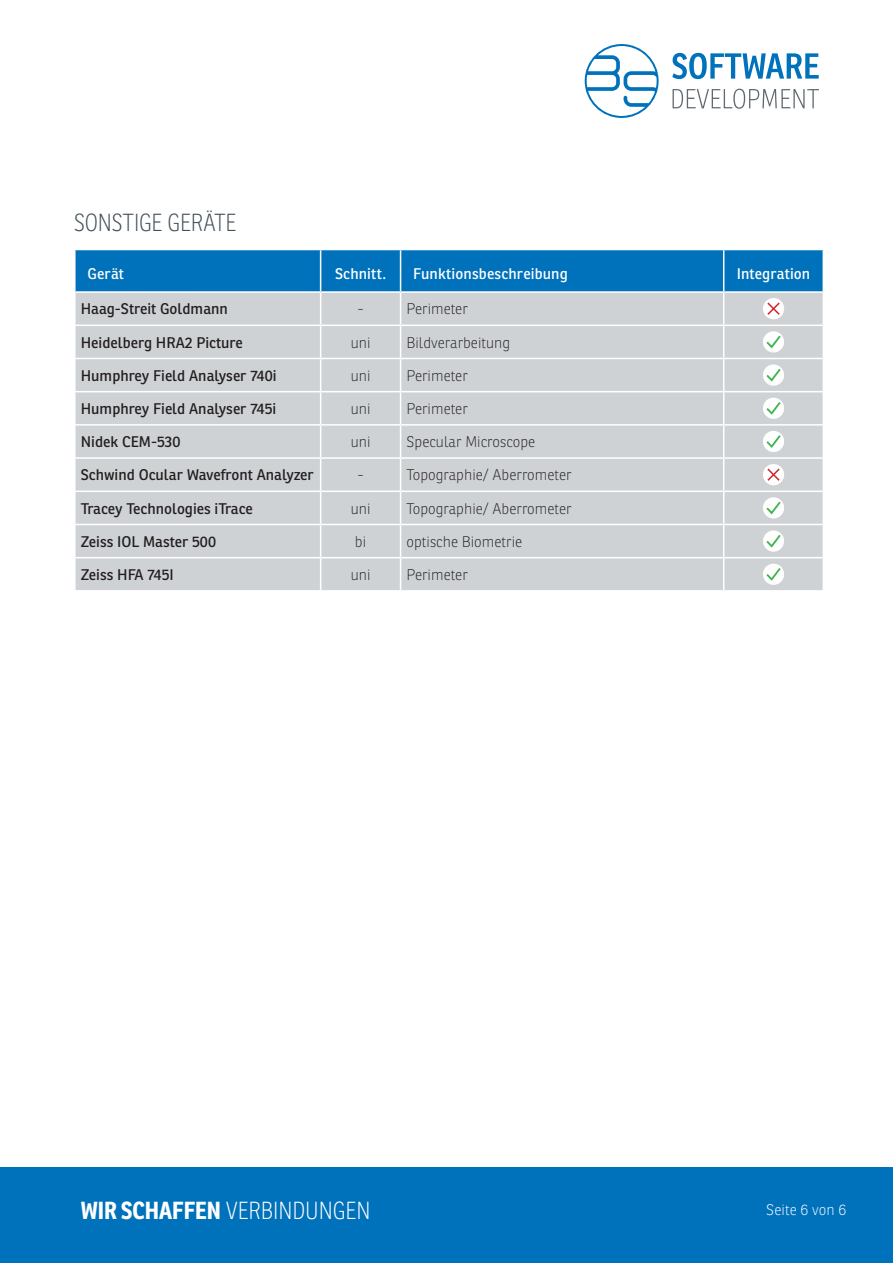
<style>
.page{position:relative;width:893px;height:1263px;background:#fff}
.page>*{position:absolute;margin:0;border:0;box-sizing:border-box;transform-origin:0 0}
.t1{font:100 24px "Ronnia Cond";color:#fff}
.t2{font:100 24px "Ronnia Cond";letter-spacing:-.005em;color:#425159}
.t3{font:15px "Ronnia";color:#231f20}
.t4{font:100 15px "Ronnia";color:#231f20}
.t5{font:15px "Ronnia";letter-spacing:.005em;color:#fff}
.t6{font:100 15px "Ronnia";color:#fff}
.s1{font-weight:700}
</style>
<div class="page">
<div style="left:0;top:1167px;width:893px;height:96px;background:#0072bc"></div>
<svg style="left:672px;top:89px;width:147px;height:20px"></svg>
<svg style="left:672px;top:53px;width:147px;height:26px"></svg>
<svg style="left:585px;top:44px;width:74px;height:74px"></svg>
<div style="left:76px;top:250px;width:747px;height:41px;background:#0072bc"></div>
<div style="left:76px;top:293px;width:747px;height:297px;background:#cfd2d5"></div>
<hr style="left:74px;top:391px;width:247px;height:1px;background:#fff">
<hr style="left:321px;top:391px;width:80px;height:1px;background:#fff">
<hr style="left:401px;top:391px;width:323px;height:1px;background:#fff">
<hr style="left:724px;top:391px;width:100px;height:1px;background:#fff">
<hr style="left:74px;top:424px;width:247px;height:2px;background:#fff">
<hr style="left:321px;top:424px;width:80px;height:2px;background:#fff">
<hr style="left:401px;top:424px;width:323px;height:2px;background:#fff">
<hr style="left:724px;top:424px;width:100px;height:2px;background:#fff">
<hr style="left:74px;top:457px;width:247px;height:2px;background:#fff">
<hr style="left:321px;top:457px;width:80px;height:2px;background:#fff">
<hr style="left:401px;top:457px;width:323px;height:2px;background:#fff">
<hr style="left:724px;top:457px;width:100px;height:2px;background:#fff">
<hr style="left:74px;top:490px;width:247px;height:2px;background:#fff">
<hr style="left:321px;top:490px;width:80px;height:2px;background:#fff">
<hr style="left:401px;top:490px;width:323px;height:2px;background:#fff">
<hr style="left:724px;top:490px;width:100px;height:2px;background:#fff">
<hr style="left:320px;top:250px;width:1px;height:41px;background:#fff">
<hr style="left:320px;top:293px;width:1px;height:32px;background:#fff">
<hr style="left:320px;top:326px;width:1px;height:32px;background:#fff">
<hr style="left:320px;top:359px;width:1px;height:32px;background:#fff">
<hr style="left:320px;top:392px;width:1px;height:32px;background:#fff">
<hr style="left:320px;top:426px;width:1px;height:31px;background:#fff">
<hr style="left:320px;top:459px;width:1px;height:31px;background:#fff">
<hr style="left:320px;top:492px;width:1px;height:32px;background:#fff">
<hr style="left:320px;top:525px;width:1px;height:32px;background:#fff">
<hr style="left:320px;top:558px;width:1px;height:32px;background:#fff">
<hr style="left:400px;top:250px;width:1px;height:41px;background:#fff">
<hr style="left:723px;top:250px;width:1px;height:41px;background:#fff">
<hr style="left:400px;top:293px;width:1px;height:32px;background:#fff">
<hr style="left:723px;top:293px;width:1px;height:32px;background:#fff">
<hr style="left:400px;top:326px;width:1px;height:32px;background:#fff">
<hr style="left:723px;top:326px;width:1px;height:32px;background:#fff">
<hr style="left:400px;top:359px;width:1px;height:32px;background:#fff">
<hr style="left:723px;top:359px;width:1px;height:32px;background:#fff">
<hr style="left:400px;top:392px;width:1px;height:32px;background:#fff">
<hr style="left:723px;top:392px;width:1px;height:32px;background:#fff">
<hr style="left:400px;top:426px;width:1px;height:31px;background:#fff">
<hr style="left:723px;top:426px;width:1px;height:31px;background:#fff">
<hr style="left:400px;top:459px;width:1px;height:31px;background:#fff">
<hr style="left:723px;top:459px;width:1px;height:31px;background:#fff">
<hr style="left:400px;top:492px;width:1px;height:32px;background:#fff">
<hr style="left:723px;top:492px;width:1px;height:32px;background:#fff">
<hr style="left:400px;top:525px;width:1px;height:32px;background:#fff">
<hr style="left:723px;top:525px;width:1px;height:32px;background:#fff">
<hr style="left:400px;top:558px;width:1px;height:32px;background:#fff">
<hr style="left:723px;top:558px;width:1px;height:32px;background:#fff">
<hr style="left:74px;top:325px;width:247px;height:1px;background:#fff">
<hr style="left:321px;top:325px;width:80px;height:1px;background:#fff">
<hr style="left:401px;top:325px;width:323px;height:1px;background:#fff">
<hr style="left:724px;top:325px;width:100px;height:1px;background:#fff">
<hr style="left:74px;top:358px;width:247px;height:1px;background:#fff">
<hr style="left:321px;top:358px;width:80px;height:1px;background:#fff">
<hr style="left:401px;top:358px;width:323px;height:1px;background:#fff">
<hr style="left:724px;top:358px;width:100px;height:1px;background:#fff">
<hr style="left:74px;top:524px;width:247px;height:1px;background:#fff">
<hr style="left:321px;top:524px;width:80px;height:1px;background:#fff">
<hr style="left:401px;top:524px;width:323px;height:1px;background:#fff">
<hr style="left:724px;top:524px;width:100px;height:1px;background:#fff">
<hr style="left:74px;top:557px;width:247px;height:1px;background:#fff">
<hr style="left:321px;top:557px;width:80px;height:1px;background:#fff">
<hr style="left:401px;top:557px;width:323px;height:1px;background:#fff">
<hr style="left:724px;top:557px;width:100px;height:1px;background:#fff">
<div style="left:763px;top:298px;width:21px;height:21px;background:#fff;border-radius:50%"></div>
<svg style="left:767px;top:302px;width:13px;height:13px"></svg>
<div style="left:763px;top:331px;width:21px;height:21px;background:#fff;border-radius:50%"></div>
<svg style="left:764px;top:333px;width:18px;height:17px"></svg>
<svg style="left:763px;top:364px;width:21px;height:22px"></svg>
<svg style="left:764px;top:367px;width:18px;height:16px"></svg>
<div style="left:763px;top:398px;width:21px;height:21px;background:#fff;border-radius:50%"></div>
<svg style="left:764px;top:400px;width:18px;height:16px"></svg>
<div style="left:763px;top:431px;width:21px;height:21px;background:#fff;border-radius:50%"></div>
<svg style="left:764px;top:433px;width:18px;height:16px"></svg>
<div style="left:763px;top:464px;width:21px;height:21px;background:#fff;border-radius:50%"></div>
<svg style="left:767px;top:468px;width:13px;height:13px"></svg>
<div style="left:763px;top:497px;width:21px;height:21px;background:#fff;border-radius:50%"></div>
<svg style="left:764px;top:499px;width:18px;height:17px"></svg>
<svg style="left:763px;top:530px;width:21px;height:22px"></svg>
<svg style="left:764px;top:533px;width:18px;height:16px"></svg>
<div style="left:763px;top:564px;width:21px;height:21px;background:#fff;border-radius:50%"></div>
<svg style="left:764px;top:566px;width:18px;height:16px"></svg>
<h1 class="t2" style="left:74px;top:209px;width:164px">SONSTIGE GERÄTE</h1>
<p class="t5" style="left:88px;top:265px;width:38px">Gerät</p>
<p class="t5" style="left:335px;top:265px;width:53px">Schnitt.</p>
<p class="t5" style="left:413px;top:265px;width:156px">Funktionsbeschreibung</p>
<p class="t5" style="left:737px;top:265px;width:75px">Integration</p>
<p class="t3" style="left:81px;top:300px;width:149px">Haag-Streit Goldmann</p>
<p class="t4" style="left:357px;top:300px;width:8px">-</p>
<p class="t4" style="left:407px;top:300px;width:63px">Perimeter</p>
<p class="t3" style="left:81px;top:333px;width:163px">Heidelberg HRA2 Picture</p>
<p class="t4" style="left:351px;top:333px;width:21px">uni</p>
<p class="t4" style="left:407px;top:333px;width:105px">Bildverarbeitung</p>
<p class="t3" style="left:81px;top:366px;width:197px">Humphrey Field Analyser 740i</p>
<p class="t4" style="left:351px;top:367px;width:21px">uni</p>
<p class="t4" style="left:407px;top:367px;width:63px">Perimeter</p>
<p class="t3" style="left:81px;top:399px;width:197px">Humphrey Field Analyser 745i</p>
<p class="t4" style="left:351px;top:400px;width:21px">uni</p>
<p class="t4" style="left:407px;top:400px;width:63px">Perimeter</p>
<p class="t3" style="left:81px;top:432px;width:101px">Nidek CEM-530</p>
<p class="t4" style="left:351px;top:433px;width:21px">uni</p>
<p class="t4" style="left:407px;top:433px;width:130px">Specular Microscope</p>
<p class="t3" style="left:81px;top:466px;width:235px">Schwind Ocular Wavefront Analyzer</p>
<p class="t4" style="left:357px;top:466px;width:8px">-</p>
<p class="t4" style="left:407px;top:466px;width:167px">Topographie/ Aberrometer</p>
<p class="t3" style="left:81px;top:499px;width:174px">Tracey Technologies iTrace</p>
<p class="t4" style="left:351px;top:499px;width:21px">uni</p>
<p class="t4" style="left:407px;top:499px;width:167px">Topographie/ Aberrometer</p>
<p class="t3" style="left:81px;top:532px;width:137px">Zeiss IOL Master 500</p>
<p class="t4" style="left:355px;top:533px;width:13px">bi</p>
<p class="t4" style="left:407px;top:533px;width:117px">optische Biometrie</p>
<p class="t3" style="left:81px;top:565px;width:95px">Zeiss HFA 745I</p>
<p class="t4" style="left:351px;top:566px;width:21px">uni</p>
<p class="t4" style="left:407px;top:566px;width:63px">Perimeter</p>
<h1 class="t1" style="left:81px;top:1197px;width:291px"><span class="s1">WIR SCHAFFEN</span> VERBINDUNGEN</h1>
<p class="t6" style="left:766px;top:1201px;width:81px">Seite 6 von 6</p>
</div>
